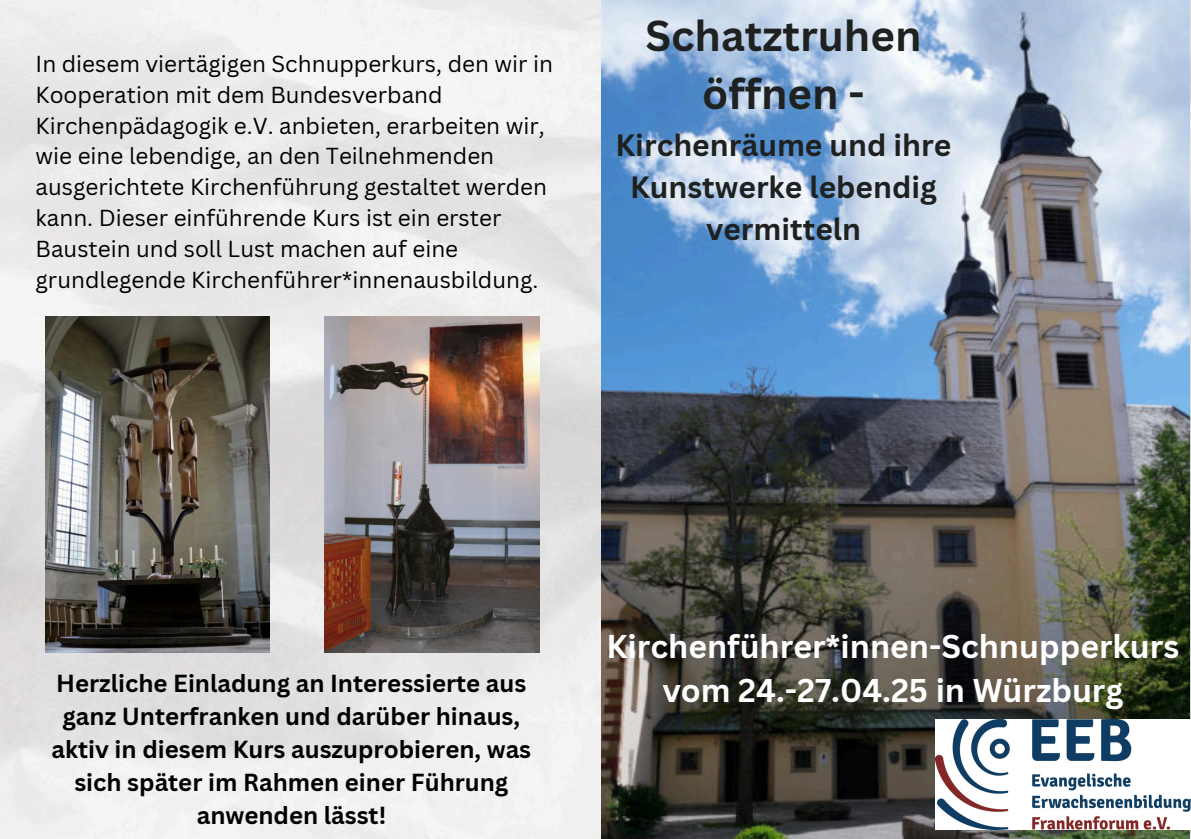
<style>
.page{position:relative;width:1191px;height:839px;background:#fff}
.page>*{position:absolute;margin:0;border:0;box-sizing:border-box;transform-origin:0 0}
.t1{font:700 42px/58.4px "Canva Sans";color:#1f2120;text-align:center}
.t2{font:700 32px/43.6px "Canva Sans";color:#fff;text-align:center}
.t3{font:700 30px/42px "Canva Sans";color:#1f2120;text-align:center}
.t4{font:700 24px/33px "Canva Sans";color:#000;text-align:center}
.t5{font:22.6px/31px "Canva Sans";color:#000}
</style>
<div class="page">
<img style="left:0;top:0;width:1191px;height:838px">
<img style="left:602px;top:0;width:588px;height:838px">
<img style="left:325px;top:316px;width:214px;height:336px">
<img style="left:46px;top:316px;width:223px;height:336px">
<img style="left:936px;top:719px;width:255px;height:110px">
<p class="t5" style="left:36px;top:47px;width:519px">In diesem viertägigen Schnupperkurs, den wir in Kooperation mit dem Bundesverband Kirchenpädagogik e.V. anbieten, erarbeiten wir, wie eine lebendige, an den Teilnehmenden ausgerichtete Kirchenführung gestaltet werden kann. Dieser einführende Kurs ist ein erster Baustein und soll Lust machen auf eine grundlegende Kirchenführer*innenausbildung.</p>
<p class="t1" style="left:646px;top:5px;width:277px">Schatztruhen öffnen -</p>
<p class="t3" style="left:616px;top:123px;width:337px">Kirchenräume und ihre<br>Kunstwerke lebendig vermitteln</p>
<h1 class="t4" style="left:52px;top:665px;width:481px">Herzliche Einladung an Interessierte aus ganz Unterfranken und darüber hinaus, aktiv in diesem Kurs auszuprobieren, was sich später im Rahmen einer Führung anwenden lässt!</h1>
<p class="t2" style="left:607px;top:623px;width:574px">Kirchenführer*innen-Schnupperkurs vom 24.-27.04.25 in Würzburg</p>
</div>
